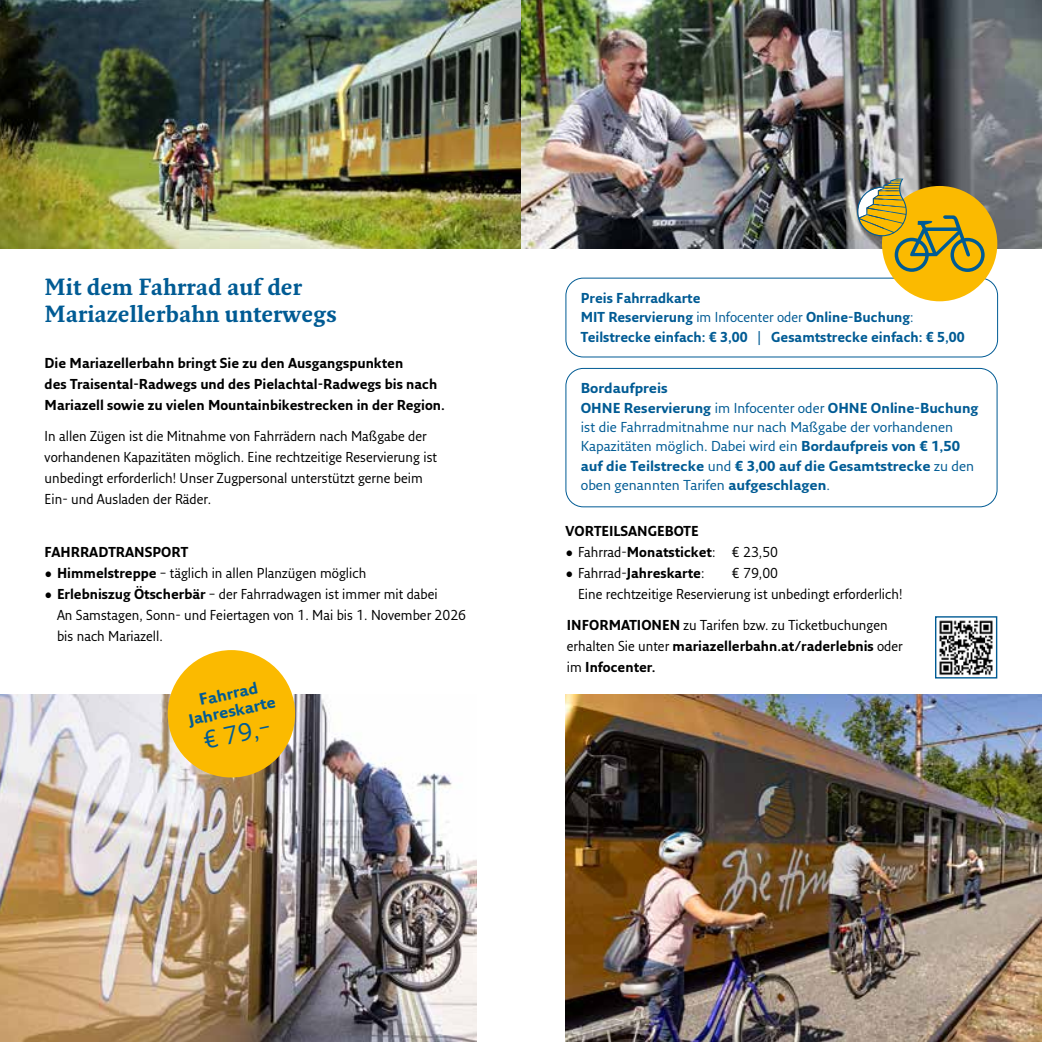
<style>
.page{position:relative;width:1042px;height:1042px;background:#fff}
.page>*{position:absolute;margin:0;border:0;box-sizing:border-box;transform-origin:0 0}
.t1{font:24.5px "Fresco Sans Pro";color:#005b94}
.t2{font:700 22.75px/27.3px "Fresco Pro";color:#005b94;scale:.95 1}
.t3{font:700 15.92px/17.5px "Fresco Sans Pro";color:#005b94;text-align:center}
.t4{font:14px/21px "Fresco Sans Pro";color:#000;scale:.95 1}
.t5{font:700 14px/21px "Fresco Sans Pro";color:#000;scale:.95 1}
.t6{font:14px/19.2px "Fresco Sans Pro";color:#005b94}
.t7{font:700 14px/19.2px "Fresco Sans Pro";color:#005b94;scale:.95 1}
.s1{font-weight:700}
.s2{font-weight:400}
</style>
<div class="page">
<img style="left:0;top:0;width:1042px;height:248px">
<img style="left:0;top:694px;width:476px;height:348px">
<img style="left:566px;top:694px;width:476px;height:348px">
<div style="left:566px;top:278px;width:432px;height:79px;border:1px solid #005b94;border-radius:17px"></div>
<div style="left:566px;top:368px;width:431px;height:139px;border:1px solid #005b94;border-radius:17px"></div>
<div style="left:882px;top:186px;width:115px;height:115px;background:#fbba00;border-radius:50%"></div>
<svg style="left:857px;top:179px;width:127px;height:93px"></svg>
<div style="left:168px;top:650px;width:127px;height:127px;background:#fbba00;border-radius:50%"></div>
<svg style="left:935px;top:616px;width:63px;height:63px"></svg>
<h2 class="t2" style="left:45px;top:273px;width:309px">Mit dem Fahrrad auf der<br>Mariazellerbahn unterwegs</h2>
<p class="t5" style="left:45px;top:352px;width:423px">Die Mariazellerbahn bringt Sie zu den Ausgangspunkten<br>des Traisental-Radwegs und des Pielachtal-Radwegs bis nach<br>Mariazell sowie zu vielen Mountainbikestrecken in der Region.</p>
<p class="t4" style="left:45px;top:425px;width:415px">In allen Zügen ist die Mitnahme von Fahrrädern nach Maßgabe der vorhandenen Kapazitäten möglich. Eine rechtzeitige Reservierung ist unbedingt erforderlich! Unser Zugpersonal unterstützt gerne beim Ein- und Ausladen der Räder.</p>
<p class="t5" style="left:45px;top:541px;width:153px">FAHRRADTRANSPORT</p>
<p class="t4" style="left:45px;top:562px;width:340px">• <span class="s1">Himmelstreppe</span> – täglich in allen Planzügen möglich</p>
<p class="t4" style="left:57px;top:583px;width:432px;text-indent:-12px">• <span class="s1">Erlebniszug Ötscherbär</span> – der Fahrradwagen ist immer mit dabei<br>An Samstagen, Sonn- und Feiertagen von 1. Mai bis 1. November 2026 bis nach Mariazell.</p>
<p class="t3" style="left:183px;top:694px;width:90px;rotate:-12deg">Fahrrad<br>Jahreskarte</p>
<h1 class="t1" style="left:200px;top:726px;width:70px;rotate:-12deg">€ 79,–</h1>
<p class="t7" style="left:581px;top:288px;width:405px">Preis Fahrradkarte<br>MIT Reservierung <span class="s2">im Infocenter oder</span> Online-Buchung<span class="s2">:<br></span>Teilstrecke einfach: € 3,00 | Gesamtstrecke einfach: € 5,00</p>
<p class="t6" style="left:581px;top:378px;width:399px"><span class="s1">Bordaufpreis<br>OHNE Reservierung</span> im Infocenter oder <span class="s1">OHNE Online-Buchung </span>ist die Fahrradmitnahme nur nach Maßgabe der vorhandenen Kapazitäten möglich. Dabei wird ein <span class="s1">Bordaufpreis von € 1,50 auf die Teilstrecke</span> und <span class="s1">€ 3,00 auf die Gesamtstrecke</span> zu den oben genannten Tarifen <span class="s1">aufgeschlagen</span>.</p>
<p class="t5" style="left:566px;top:520px;width:141px">VORTEILSANGEBOTE</p>
<p class="t4" style="left:566px;top:541px;width:225px">• Fahrrad-<span class="s1">Monatsticket</span>: € 23,50</p>
<p class="t5" style="left:566px;top:562px;width:148px"><span class="s2">• Fahrrad-</span>Jahreskarte<span class="s2">:</span></p>
<p class="t4" style="left:578px;top:562px;width:343px;text-indent:154px">€ 79,00<br>Eine rechtzeitige Reservierung ist unbedingt erforderlich!</p>
<p class="t5" style="left:567px;top:614px;width:355px">INFORMATIONEN <span class="s2">zu Tarifen bzw. zu Ticketbuchungen erhalten Sie unter</span> mariazellerbahn.at/raderlebnis <span class="s2">oder im</span> Infocenter.</p>
</div>
